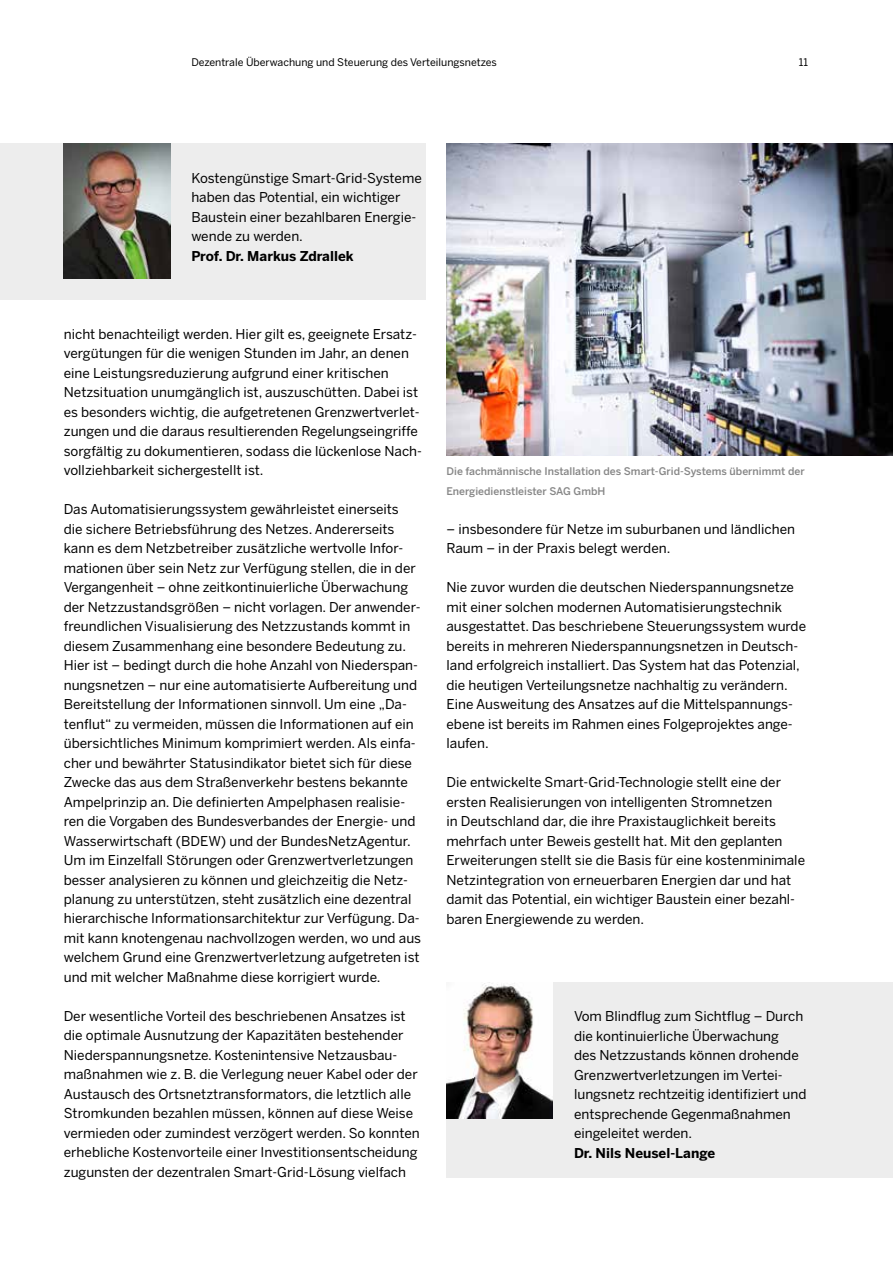
<style>
.page{position:relative;width:893px;height:1263px;background:#fff}
.page>*{position:absolute;margin:0;border:0;box-sizing:border-box;transform-origin:0 0}
.t1{font:13.5px/19.5px "Benton Sans";color:#000}
.t2{font:700 13.5px "Benton Sans";color:#000}
.t3{font:500 10.5px/19.5px "Benton Sans";color:#878787}
.t4{font:10.5px "Benton Sans";color:#000}
</style>
<div class="page">
<div style="left:446px;top:982px;width:447px;height:195px;background:#ededed"></div>
<img style="left:446px;top:144px;width:447px;height:312px">
<img style="left:446px;top:982px;width:107px;height:137px">
<div style="left:0;top:144px;width:425px;height:156px;background:#ededed"></div>
<img style="left:64px;top:144px;width:106px;height:135px">
<p class="t4" style="left:191px;top:56px;width:307px">Dezentrale Überwachung und Steuerung des Verteilungsnetzes</p>
<p class="t1" style="left:191px;top:168px;width:232px">Kostengünstige Smart-Grid-Systeme haben das Potential, ein wichtiger<br>Baustein einer bezahlbaren Energie&shy;wende zu werden.</p>
<p class="t2" style="left:191px;top:248px;width:164px">Prof. Dr. Markus Zdrallek</p>
<p class="t4" style="left:799px;top:56px;width:11px">11</p>
<p class="t1" style="left:64px;top:324px;width:360px">nicht benachteiligt werden. Hier gilt es, geeignete Ersatz&shy;vergütungen für die wenigen Stunden im Jahr, an denen eine Leistungsreduzierung aufgrund einer kritischen Netzsituation unumgänglich ist, auszuschütten. Dabei ist es besonders wichtig, die aufgetretenen Grenzwertverlet&shy;zungen und die daraus resultierenden Regelungseingriffe sorgfältig zu dokumentieren, sodass die lückenlose Nach&shy;vollziehbarkeit sichergestellt ist.</p>
<p class="t1" style="left:64px;top:499px;width:359px">Das Automatisierungssystem gewährleistet einerseits<br>die sichere Betriebsführung des Netzes. Andererseits kann es dem Netzbetreiber zusätzliche wertvolle Infor&shy;mationen über sein Netz zur Verfügung stellen, die in der Vergangenheit – ohne zeitkontinuierliche Überwachung der Netzzustandsgrößen – nicht vorlagen. Der anwender&shy;freundlichen Visualisierung des Netzzustands kommt in diesem Zusammenhang eine besondere Bedeutung zu.<br>Hier ist – bedingt durch die hohe Anzahl von Niederspan&shy;nungsnetzen – nur eine automatisierte Aufbereitung und Bereitstellung der Informationen sinnvoll. Um eine „Da&shy;tenflut“ zu vermeiden, müssen die Informationen auf ein übersichtliches Minimum komprimiert werden. Als einfa&shy;cher und bewährter Statusindikator bietet sich für diese Zwecke das aus dem Straßenverkehr bestens bekannte Ampelprinzip an. Die definierten Ampelphasen realisie&shy;ren die Vorgaben des Bundesverbandes der Energie- und Wasserwirtschaft (BDEW) und der BundesNetzAgentur.<br>Um im Einzelfall Störungen oder Grenzwertverletzungen besser analysieren zu können und gleichzeitig die Netz&shy;planung zu unterstützen, steht zusätzlich eine dezentral hierarchische Informationsarchitektur zur Verfügung. Da&shy;mit kann knotengenau nachvollzogen werden, wo und aus welchem Grund eine Grenzwertverletzung aufgetreten ist und mit welcher Maßnahme diese korrigiert wurde.</p>
<p class="t1" style="left:64px;top:1006px;width:358px">Der wesentliche Vorteil des beschriebenen Ansatzes ist die optimale Ausnutzung der Kapazitäten bestehender Niederspannungsnetze. Kostenintensive Netzausbau&shy;maßnahmen wie z. B. die Verlegung neuer Kabel oder der Austausch des Ortsnetztransformators, die letztlich alle Stromkunden bezahlen müssen, können auf diese Weise vermieden oder zumindest verzögert werden. So konnten erhebliche Kostenvorteile einer Investitionsentscheidung zugunsten der dezentralen Smart-Grid-Lösung vielfach</p>
<p class="t3" style="left:446px;top:461px;width:360px">Die fachmännische Installation des Smart-Grid-Systems übernimmt der<br>Energiedienstleister SAG GmbH</p>
<p class="t1" style="left:446px;top:519px;width:350px">– insbesondere für Netze im suburbanen und ländlichen<br>Raum – in der Praxis belegt werden.</p>
<p class="t1" style="left:446px;top:577px;width:361px">Nie zuvor wurden die deutschen Niederspannungsnetze mit einer solchen modernen Automatisierungstechnik ausgestattet. Das beschriebene Steuerungssystem wurde bereits in mehreren Niederspannungsnetzen in Deutsch&shy;land erfolgreich installiert. Das System hat das Potenzial, die heutigen Verteilungsnetze nachhaltig zu verändern.<br>Eine Ausweitung des Ansatzes auf die Mittelspannungs&shy;ebene ist bereits im Rahmen eines Folgeprojektes ange&shy;laufen.</p>
<p class="t1" style="left:446px;top:772px;width:360px">Die entwickelte Smart-Grid-Technologie stellt eine der ersten Realisierungen von intelligenten Stromnetzen<br>in Deutschland dar, die ihre Praxistauglichkeit bereits mehrfach unter Beweis gestellt hat. Mit den geplanten Erweiterungen stellt sie die Basis für eine kostenminimale Netzintegration von erneuerbaren Energien dar und hat damit das Potential, ein wichtiger Baustein einer bezahl&shy;baren Energiewende zu werden.</p>
<p class="t1" style="left:574px;top:1006px;width:234px">Vom Blindflug zum Sichtflug – Durch die kontinuierliche Überwachung<br>des Netzzustands können drohende Grenzwertverletzungen im Vertei&shy;lungsnetz rechtzeitig identifiziert und entsprechende Gegenmaßnahmen eingeleitet werden.</p>
<p class="t2" style="left:574px;top:1145px;width:143px">Dr. Nils Neusel-Lange</p>
</div>
